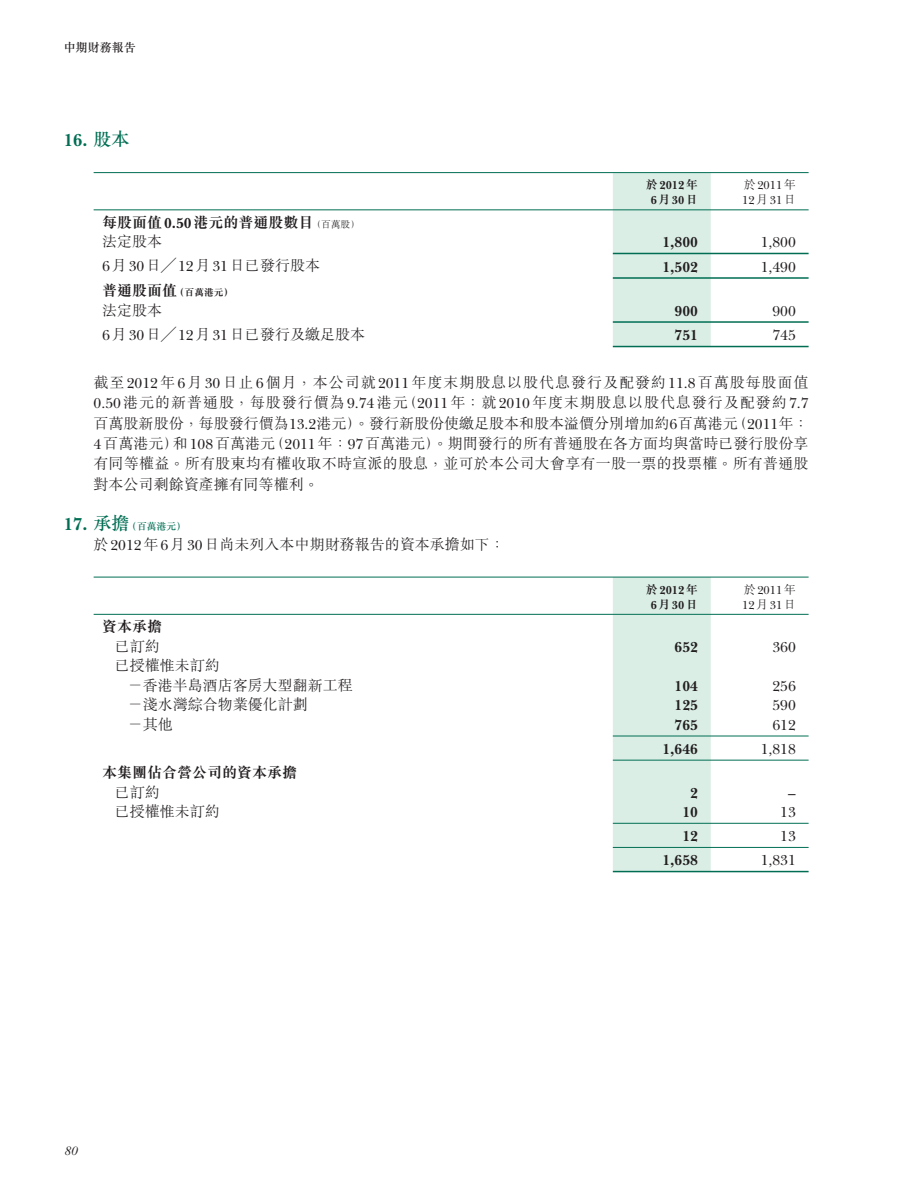
<style>
.page{position:relative;width:915px;height:1191px;background:#fff}
.page>*{position:absolute;margin:0;border:0;box-sizing:border-box;transform-origin:0 0}
.t1{font:700 18px "New Baskerville Std";color:#016e53}
.t2{font:15px/20.2px "M Sung HK Light B5 pc H";color:#231f20;text-align:justify}
.t3{font:15px/19.5px "M Sung HK Bold B5 pc H";color:#231f20}
.t4{font:700 15px "New Baskerville Std";color:#231f20}
.t5{font:15px "New Baskerville Std";color:#231f20}
.t6{font:italic 12.75px "New Baskerville Std";color:#231f20}
.t7{font:12px/15px "New Baskerville Std";color:#231f20}
.t8{font:700 12px/15px "New Baskerville Std";color:#231f20;text-align:center}
.t9{font:12px "M Sung HK Medium B5 pc H";color:#231f20}
.t10{font:9.75px "M Sung HK Bold B5 pc H";color:#231f20}
.t11{font:9.75px "M Sung HK Medium B5 pc H";color:#016e53}
.s1{font-family:"M Sung HK Medium B5 pc H";font-weight:400}
.s2{font-family:"New Baskerville Std";font-weight:700}
.s3{font-family:"M Sung HK Light B5 pc H";font-size:9.75px}
.s4{font-family:"M Sung HK Light B5 pc H"}
.s5{font-family:"M Sung HK Bold B5 pc H";font-weight:400}
.s6{font-family:"New Baskerville Std"}
.s7{font-size:15px}
.s8{font-family:"New Baskerville Std";font-weight:700;font-size:18px}
.s9{font-size:18px}
</style>
<div class="page">
<div style="left:612px;top:173px;width:98px;height:173px;background:#daeee6"></div>
<hr style="left:94px;top:172px;width:714px;height:1px;background:#016e53">
<hr style="left:94px;top:209px;width:714px;height:1px;background:#016e53">
<hr style="left:612px;top:346px;width:196px;height:1px;background:#016e53">
<hr style="left:612px;top:253px;width:196px;height:1px;background:#016e53">
<hr style="left:612px;top:277px;width:196px;height:2px;background:#016e53">
<hr style="left:612px;top:321px;width:196px;height:2px;background:#016e53">
<svg style="left:612px;top:578px;width:98px;height:292px;background:#daeee6"></svg>
<hr style="left:94px;top:577px;width:714px;height:1px;background:#016e53">
<hr style="left:94px;top:614px;width:714px;height:1px;background:#016e53">
<hr style="left:612px;top:735px;width:196px;height:1px;background:#016e53">
<hr style="left:612px;top:759px;width:196px;height:1px;background:#016e53">
<hr style="left:612px;top:823px;width:196px;height:1px;background:#016e53">
<hr style="left:612px;top:847px;width:196px;height:1px;background:#016e53">
<hr style="left:612px;top:870px;width:196px;height:2px;background:#016e53">
<p class="t9" style="left:64px;top:43px;width:73px">中期財務報告</p>
<p class="t1" style="left:64px;top:129px;width:67px">16. <span class="s1">股本</span></p>
<p class="t3" style="left:102px;top:214px;width:259px">每股面值<span class="s2">0.50</span>港元的普通股數目<span class="s3">（百萬股）</span><span class="s4">法定股本</span></p>
<p class="t8" style="left:645px;top:177px;width:53px"><span class="s5">於</span>2012<span class="s5">年<br></span>6<span class="s5">月</span>30<span class="s5">日</span></p>
<p class="t7" style="left:742px;top:179px;width:55px"><span class="s4">於</span>2011<span class="s4">年<br></span>12<span class="s4">月</span>31<span class="s4">日</span></p>
<p class="t4" style="left:662px;top:233px;width:37px">1,800</p>
<p class="t5" style="left:760px;top:237px;width:37px">1,800</p>
<p class="t2" style="left:102px;top:257px;width:219px"><span class="s6">6</span>月<span class="s6">30</span>日╱<span class="s6">12</span>月<span class="s6">31</span>日已發行股本</p>
<p class="t4" style="left:662px;top:258px;width:37px">1,502</p>
<p class="t5" style="left:760px;top:261px;width:37px">1,490</p>
<p class="t10" style="left:102px;top:288px;width:133px"><span class="s7">普通股面值</span>（百萬港元）</p>
<p class="t2" style="left:102px;top:302px;width:61px">法定股本</p>
<p class="t4" style="left:674px;top:302px;width:25px">900</p>
<p class="t5" style="left:772px;top:305px;width:25px">900</p>
<p class="t2" style="left:102px;top:326px;width:264px"><span class="s6">6</span>月<span class="s6">30</span>日╱<span class="s6">12</span>月<span class="s6">31</span>日已發行及繳足股本</p>
<p class="t4" style="left:674px;top:326px;width:25px">751</p>
<p class="t5" style="left:772px;top:330px;width:25px">745</p>
<p class="t2" style="left:94px;top:374px;width:716px">截至<span class="s6">2012</span>年<span class="s6">6</span>月<span class="s6">30</span>日止<span class="s6">6</span>個月，本公司就<span class="s6">2011</span>年度末期股息以股代息發行及配發約<span class="s6">11.8</span>百萬股每股面值<span class="s6">0.50</span>港元的新普通股，每股發行價為<span class="s6">9.74</span>港元（<span class="s6">2011</span>年：就<span class="s6">2010</span>年度末期股息以股代息發行及配發約<span class="s6">7.7</span>百萬股新股份，每股發行價為<span class="s6">13.2</span>港元）。發行新股份使繳足股本和股本溢價分別增加約<span class="s6">6</span>百萬港元（<span class="s6">2011</span>年：<span class="s6">4</span>百萬港元）和<span class="s6">108</span>百萬港元（<span class="s6">2011</span>年：<span class="s6">97</span>百萬港元）。期間發行的所有普通股在各方面均與當時已發行股份享有同等權益。所有股東均有權收取不時宣派的股息，並可於本公司大會享有一股一票的投票權。所有普通股對本公司剩餘資產擁有同等權利。</p>
<p class="t11" style="left:64px;top:523px;width:123px"><span class="s8">17.</span> <span class="s9">承擔</span>（百萬港元）</p>
<p class="t2" style="left:94px;top:536px;width:412px">於<span class="s6">2012</span>年<span class="s6">6</span>月<span class="s6">30</span>日尚未列入本中期財務報告的資本承擔如下：</p>
<p class="t8" style="left:645px;top:582px;width:53px"><span class="s5">於</span>2012<span class="s5">年<br></span>6<span class="s5">月</span>30<span class="s5">日</span></p>
<p class="t7" style="left:742px;top:583px;width:55px"><span class="s4">於</span>2011<span class="s4">年<br></span>12<span class="s4">月</span>31<span class="s4">日</span></p>
<p class="t3" style="left:102px;top:619px;width:61px;text-align:right">資本承擔<span class="s4">已訂約</span></p>
<p class="t4" style="left:674px;top:638px;width:25px">652</p>
<p class="t5" style="left:772px;top:641px;width:25px">360</p>
<p class="t2" style="left:128px;top:658px;width:226px;line-height:19.5px;text-indent:-13px">已授權惟未訂約<br>－香港半島酒店客房大型翻新工程</p>
<p class="t4" style="left:674px;top:677px;width:25px">104</p>
<p class="t5" style="left:772px;top:680px;width:25px">256</p>
<p class="t2" style="left:128px;top:696px;width:181px">－淺水灣綜合物業優化計劃</p>
<p class="t4" style="left:674px;top:696px;width:25px">125</p>
<p class="t5" style="left:772px;top:699px;width:25px">590</p>
<p class="t2" style="left:128px;top:716px;width:46px">－其他</p>
<p class="t4" style="left:674px;top:716px;width:25px">765</p>
<p class="t5" style="left:772px;top:719px;width:25px">612</p>
<p class="t4" style="left:662px;top:740px;width:37px">1,646</p>
<p class="t5" style="left:760px;top:743px;width:37px">1,818</p>
<p class="t3" style="left:115px;top:764px;width:184px;text-indent:-13px">本集團佔合營公司的資本承擔<span class="s4">已訂約</span></p>
<p class="t4" style="left:690px;top:783px;width:9px">2</p>
<p class="t5" style="left:788px;top:787px;width:9px">–</p>
<p class="t2" style="left:115px;top:803px;width:106px">已授權惟未訂約</p>
<p class="t4" style="left:682px;top:803px;width:17px">10</p>
<p class="t5" style="left:780px;top:806px;width:17px">13</p>
<p class="t4" style="left:682px;top:827px;width:17px">12</p>
<p class="t5" style="left:780px;top:830px;width:17px">13</p>
<p class="t4" style="left:662px;top:851px;width:37px">1,658</p>
<p class="t5" style="left:760px;top:854px;width:37px">1,831</p>
<p class="t6" style="left:64px;top:1142px;width:15px">80</p>
</div>
